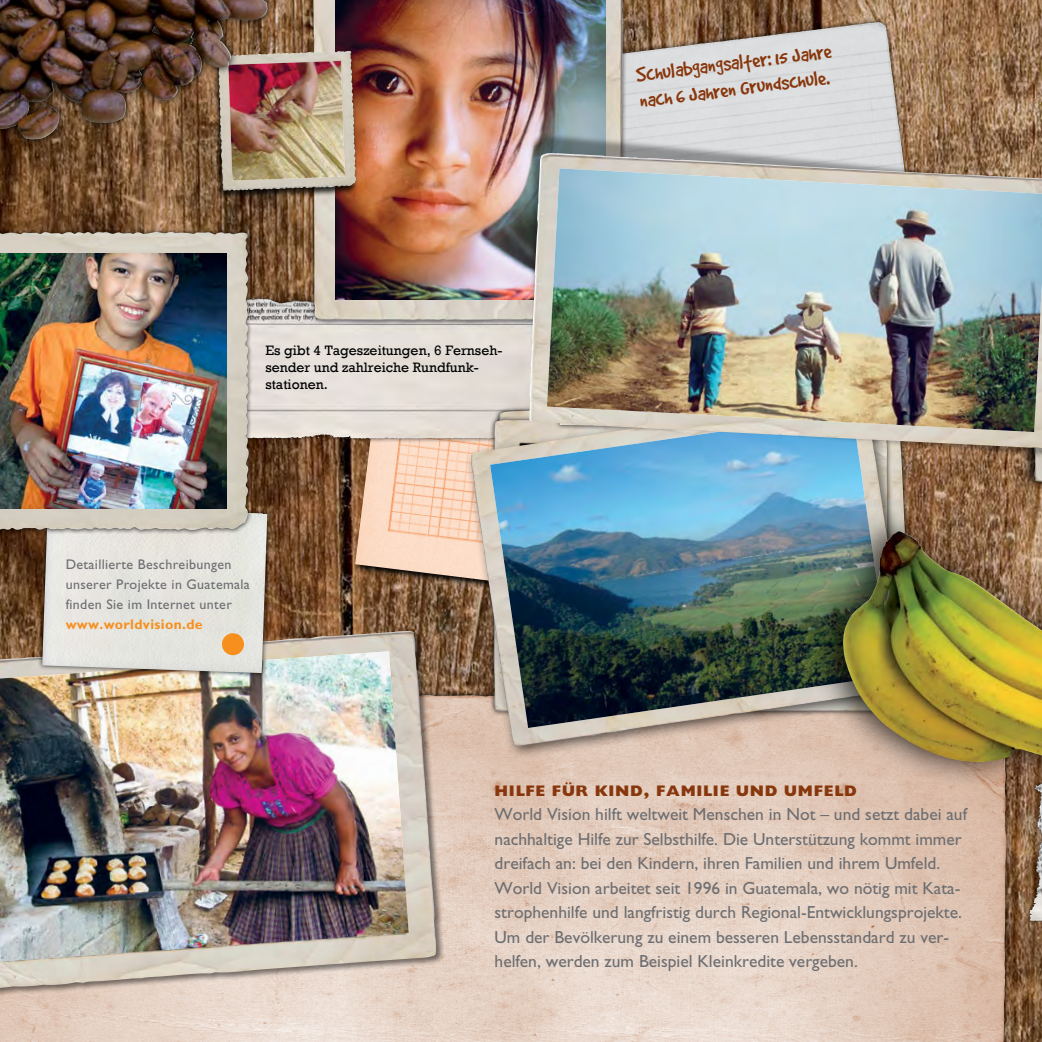
<style>
.page{position:relative;width:1042px;height:1042px;background:#fff}
.page>*{position:absolute;margin:0;border:0;box-sizing:border-box;transform-origin:0 0}
.t1{font:22.75px/26.2px "Good Dog";color:#88370d}
.t2{font:17.5px/24.5px "Gill Sans";color:#6d6e71}
.t3{font:800 15.4px "Gill Sans";letter-spacing:.05em;color:#88370d}
.t4{font:14px/19.8px "Gill Sans";letter-spacing:.025em;color:#6d6e71}
.t5{font:14px/16.8px "Rockwell";color:#000}
.t6{font:700 14px "Gill Sans";letter-spacing:.025em;color:#f78f1e}
</style>
<div class="page">
<img style="left:0;top:0;width:1042px;height:1042px">
<div style="left:586px;top:17px;width:341px;height:348px;background:#000;opacity:.75"></div>
<img style="left:732px;top:23px;width:138px;height:17px">
<img style="left:0;top:693px;width:1007px;height:349px">
<img style="left:355px;top:443px;width:109px;height:151px">
<div style="left:192px;top:293px;width:399px;height:150px;background:#000;opacity:.75"></div>
<img style="left:253px;top:297px;width:3px;height:57px">
<div style="left:308px;top:0;width:320px;height:325px;background:#000;opacity:.75"></div>
<img style="left:313px;top:0;width:310px;height:321px">
<img style="left:336px;top:0;width:269px;height:300px">
<div style="left:464px;top:388px;width:459px;height:371px;background:#000;opacity:.6"></div>
<img style="left:471px;top:396px;width:335px;height:351px">
<img style="left:490px;top:412px;width:400px;height:316px">
<div style="left:212px;top:51px;width:147px;height:149px;background:#000;opacity:.8"></div>
<img style="left:277px;top:51px;width:68px;height:3px">
<img style="left:228px;top:61px;width:117px;height:120px">
<div style="left:1018px;top:247px;width:24px;height:245px;background:#000;opacity:.9"></div>
<img style="left:1034px;top:459px;width:5px;height:21px">
<img style="left:0;top:0;width:275px;height:147px">
<img style="left:0;top:0;width:201px;height:139px">
<div style="left:1025px;top:760px;width:17px;height:166px;background:#000;opacity:.75"></div>
<img style="left:1034px;top:789px;width:8px;height:37px">
<div style="left:0;top:630px;width:444px;height:367px;background:#000;opacity:.5"></div>
<img style="left:0;top:632px;width:392px;height:356px">
<img style="left:0;top:651px;width:409px;height:310px">
<div style="left:38px;top:501px;width:234px;height:177px;background:#000;opacity:.75"></div>
<img style="left:42px;top:506px;width:225px;height:167px">
<div style="left:0;top:227px;width:253px;height:308px;background:#000;opacity:.75"></div>
<img style="left:3px;top:232px;width:153px;height:2px">
<img style="left:0;top:253px;width:227px;height:255px">
<div style="left:806px;top:505px;width:236px;height:284px;background:#000;opacity:.75"></div>
<img style="left:842px;top:531px;width:200px;height:231px">
<div style="left:222px;top:633px;width:22px;height:22px;background:#f78f1e;border-radius:50%"></div>
<div style="left:530px;top:132px;width:512px;height:327px;background:#000;opacity:.35"></div>
<svg style="left:535px;top:136px;width:507px;height:318px;background:#a2a5a3"></svg>
<img style="left:529px;top:153px;width:513px;height:295px">
<img style="left:547px;top:168px;width:495px;height:264px">
<h1 class="t1" style="left:634px;top:61px;width:198px;rotate:-7deg">Schulabgangsalter: 15 Jahre nach 6 Jahren Grundschule.</h1>
<p class="t5" style="left:265px;top:342px;width:239px">Es gibt 4 Tageszeitungen, 6 Fernseh&shy;sender und zahlreiche Rundfunk&shy;stationen.</p>
<p class="t4" style="left:66px;top:554px;width:186px">Detaillierte Beschreibungen unserer Projekte in Guatemala finden Sie im Internet unter</p>
<p class="t6" style="left:66px;top:615px;width:138px">www.worldvision.de</p>
<p class="t3" style="left:494px;top:781px;width:364px">HILFE FÜR KIND, FAMILIE UND UMFELD</p>
<p class="t2" style="left:494px;top:802px;width:474px">World Vision hilft weltweit Menschen in Not – und setzt dabei auf nachhaltige Hilfe zur Selbsthilfe. Die Unterstützung kommt immer dreifach an: bei den Kindern, ihren Familien und ihrem Umfeld.<br>World Vision arbeitet seit 1996 in Guatemala, wo nötig mit Kata&shy;strophenhilfe und langfristig durch Regional-Entwicklungsprojekte.<br>Um der Bevölkerung zu einem besseren Lebensstandard zu ver&shy;helfen, werden zum Beispiel Kleinkredite vergeben.</p>
</div>
